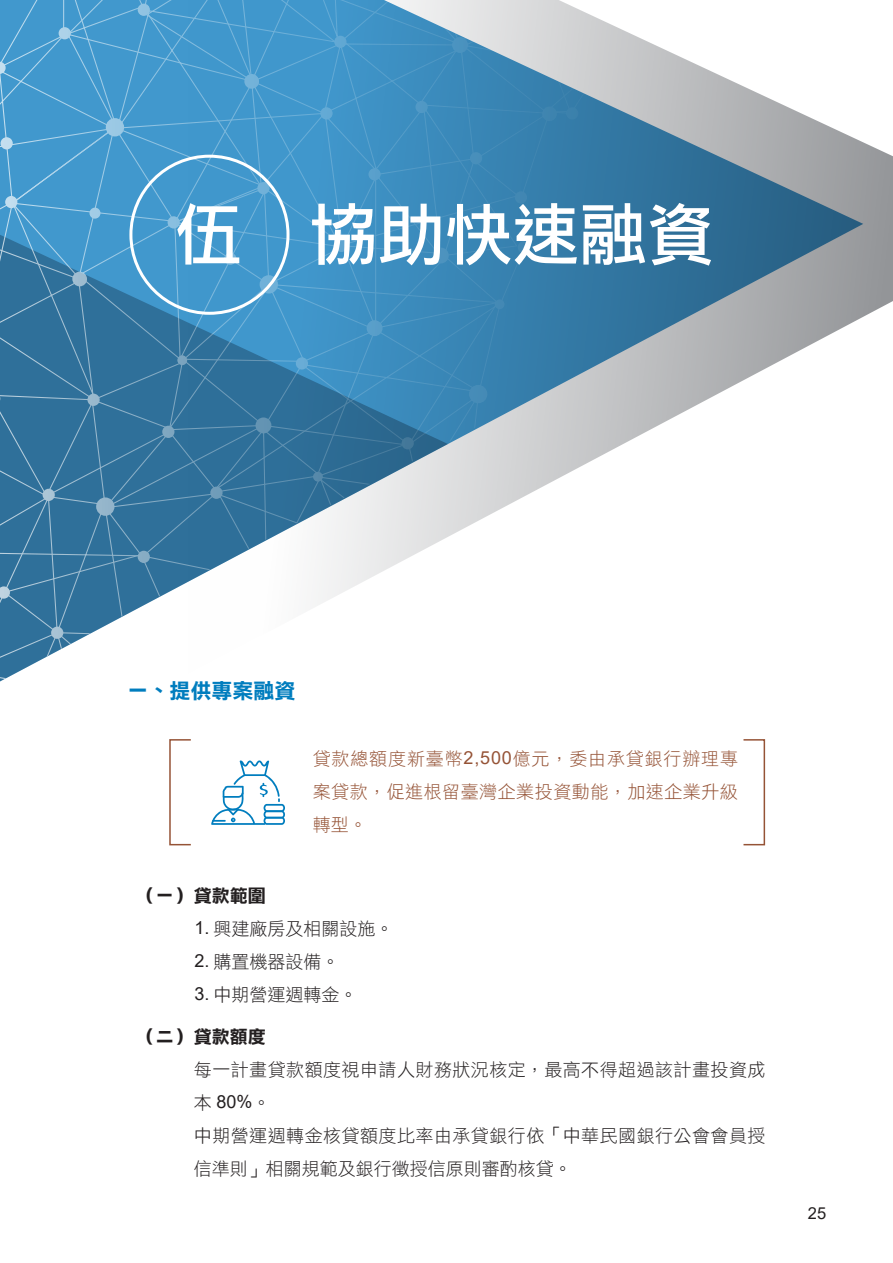
<style>
.page{position:relative;width:893px;height:1263px;background:#fff}
.page>*{position:absolute;margin:0;border:0;box-sizing:border-box;transform-origin:0 0}
.t1{font:67.5px "DF Li Hei Md WIN BF";color:#fff}
.t2{font:21px "DF Li Hei Bd WIN BF";color:#007dbe}
.t3{font:18px/33px "DF Li Hei W3 WIN BF";letter-spacing:.025em;color:#231f20}
.t4{font:18px/33px "DF Li Hei W3 WIN BF";letter-spacing:.03em;color:#955336;text-align:justify}
.t5{font:18px "DF Li Hei W3 WIN BF";color:#231f20}
.t6{font:18px "DF Li Hei Bd WIN BF";color:#231f20}
.t7{font:18px "Arial";color:#231f20}
.t8{font:16.5px "Arial";color:#231f20}
.s1{font-family:"Arial"}
.s2{font-family:"DF Li Hei W3 WIN BF"}
</style>
<div class="page">
<div style="left:169px;top:739px;width:23px;height:106px;border:2px solid #955336"></div>
<div style="left:743px;top:739px;width:22px;height:106px;border:2px solid #955336"></div>
<svg style="left:711px;top:71px;width:182px;height:327px"></svg>
<svg style="left:639px;top:37px;width:72px;height:399px;background:#7f9eb2"></svg>
<svg style="left:0;top:0;width:639px;height:681px"></svg>
<div style="left:129px;top:155px;width:160px;height:160px;border:3px solid #fff;border-radius:50%"></div>
<svg style="left:211px;top:760px;width:74px;height:65px"></svg>
<h1 class="t1" style="left:175px;top:200px;width:541px">伍 協助快速融資</h1>
<p class="t2" style="left:128px;top:680px;width:169px">一、提供專案融資</p>
<p class="t4" style="left:313px;top:742px;width:427px">貸款總額度新臺幣<span class="s1">2,500</span>億元，委由承貸銀行辦理專案貸款，促進根留臺灣企業投資動能，加速企業升級轉型。</p>
<p class="t6" style="left:138px;top:887px;width:130px">（一）貸款範圍</p>
<p class="t5" style="left:194px;top:920px;width:201px"><span class="s1">1.</span> 興建廠房及相關設施。</p>
<p class="t3" style="left:194px;top:945px;width:147px"><span class="s1">2.</span> 購置機器設備。</p>
<p class="t5" style="left:194px;top:986px;width:165px"><span class="s1">3.</span> 中期營運週轉金。</p>
<p class="t6" style="left:138px;top:1027px;width:130px">（二）貸款額度</p>
<p class="t3" style="left:194px;top:1053px;width:573px">每一計畫貸款額度視申請人財務狀況核定，最高不得超過該計畫投資成</p>
<p class="t7" style="left:194px;top:1089px;width:78px"><span class="s2">本</span> 80%<span class="s2">。</span></p>
<p class="t3" style="left:194px;top:1119px;width:573px">中期營運週轉金核貸額度比率由承貸銀行依「中華民國銀行公會會員授信準則」相關規範及銀行徵授信原則審酌核貸。</p>
<p class="t8" style="left:808px;top:1201px;width:20px">25</p>
</div>
